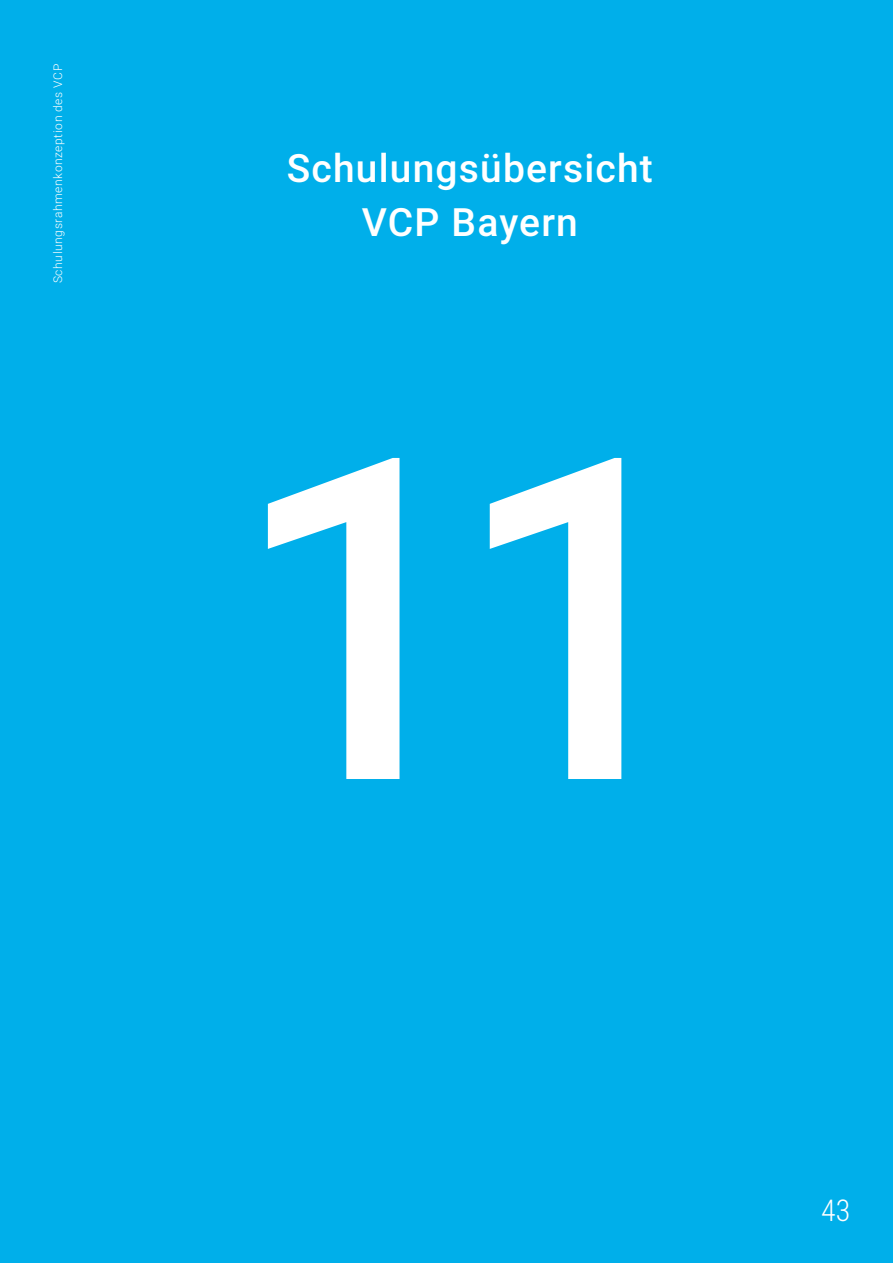
<style>
.page{position:relative;width:893px;height:1263px;background:#00afea}
.page>*{position:absolute;margin:0;border:0;box-sizing:border-box;transform-origin:0 0}
.t1{font:500 450px "Roboto";color:#fff}
._1_pink{font:500 39px/54px "Roboto";letter-spacing:.03em;color:#fff;text-align:center}
.t2{font:300 30px "Roboto Condensed";color:#fff}
.t3{font:300 12px "Roboto";letter-spacing:.05em;color:#fff}
</style>
<div class="page">
<p class="t3" style="left:49px;top:283px;width:221px;rotate:-90deg">Schulungsrahmenkonzeption des VCP</p>
<p class="_1_pink" style="left:287px;top:140px;width:368px">Schulungsübersicht<br>VCP Bayern</p>
<h1 class="t1" style="left:231px;top:304px;width:479px">11</h1>
<h3 class="t2" style="left:821px;top:1189px;width:31px">43</h3>
</div>
